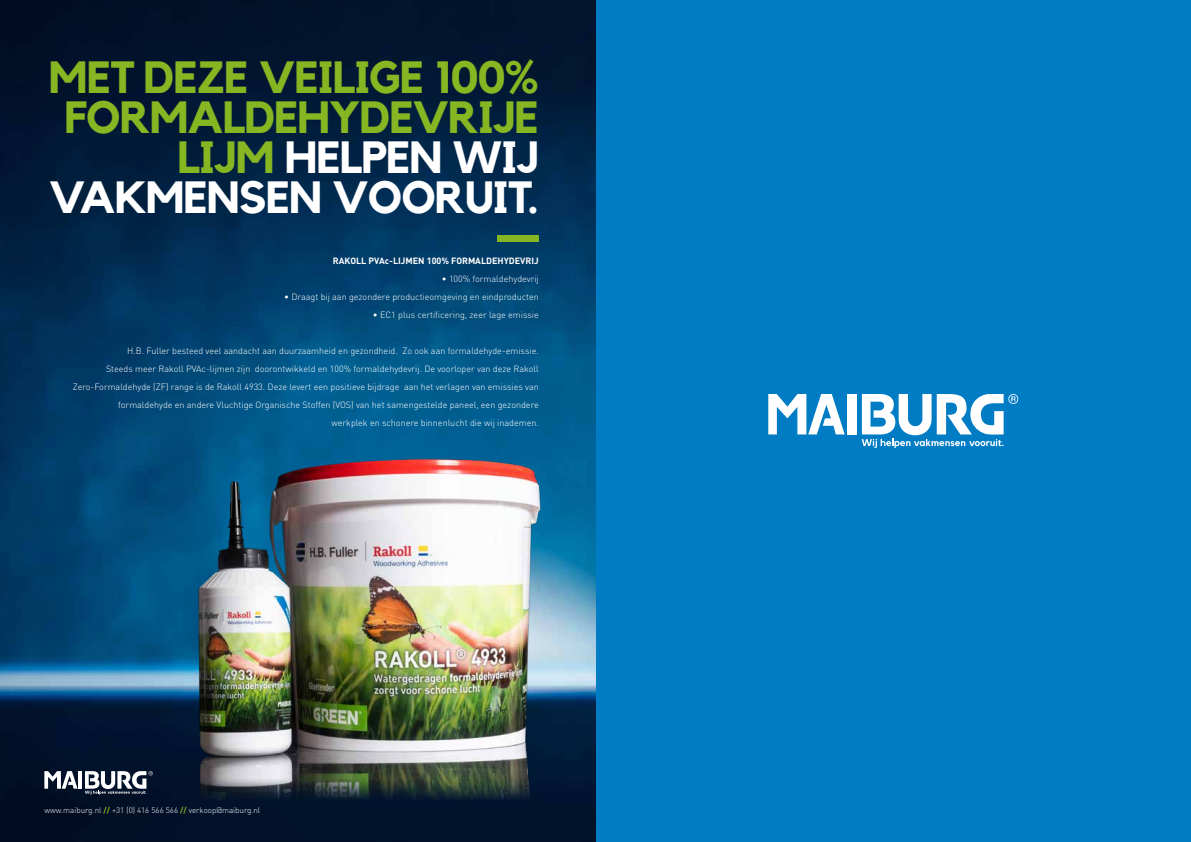
<style>
.page{position:relative;width:1191px;height:842px;background:#fff}
.page>*{position:absolute;margin:0;border:0;box-sizing:border-box;transform-origin:0 0}
.t1{font:700 45px/40px "Kollektif";letter-spacing:-.02em;color:#87b623;text-align:right}
.t2{font:300 9px/18px "DIN Pro";color:#fff;text-align:right}
.t3{font:700 9px "DIN Pro";color:#fff}
.t4{font:300 8px "DIN Pro";color:#fff}
.s1{color:#fff}
.s2{font-weight:700;color:#87b623}
</style>
<div class="page">
<div style="left:595px;top:0;width:596px;height:842px;background:#007cc5"></div>
<div style="left:847px;top:394px;width:9px;height:40px;background:#fff"></div>
<svg style="left:768px;top:394px;width:76px;height:40px"></svg>
<svg style="left:861px;top:394px;width:157px;height:54px"></svg>
<img style="left:0;top:0;width:595px;height:842px">
<img style="left:162px;top:332px;width:418px;height:472px">
<div style="left:497px;top:235px;width:42px;height:6px;background:#87b623"></div>
<hr style="left:78px;top:771px;width:4px;height:18px;background:#fff">
<svg style="left:44px;top:771px;width:34px;height:18px"></svg>
<svg style="left:85px;top:771px;width:68px;height:23px"></svg>
<h1 class="t1" style="left:49px;top:57px;width:491px">MET DEZE VEILIGE 100%<br>FORMALDEHYDEVRIJE<br>LIJM <span class="s1">HELPEN WIJ<br>VAKMENSEN VOORUIT.</span></h1>
<p class="t3" style="left:333px;top:254px;width:207px">RAKOLL PVAc-LIJMEN 100% FORMALDEHYDEVRIJ</p>
<p class="t2" style="left:442px;top:269px;width:98px">• 100% formaldehydevrij</p>
<p class="t2" style="left:284px;top:287px;width:256px">• Draagt bij aan gezondere productieomgeving en eindproducten</p>
<p class="t2" style="left:373px;top:305px;width:167px">• EC1 plus certificering, zeer lage emissie</p>
<p class="t2" style="left:73px;top:341px;width:467px">H.B. Fuller besteed veel aandacht aan duurzaamheid en gezondheid. Zo ook aan formaldehyde-emissie.<br>Steeds meer Rakoll PVAc-lijmen zijn doorontwikkeld en 100% formaldehydevrij. De voorloper van deze Rakoll Zero-Formaldehyde (ZF) range is de Rakoll 4933. Deze levert een positieve bijdrage aan het verlagen van emissies van formaldehyde en andere Vluchtige Organische Stoffen (VOS) van het samengestelde paneel, een gezondere<br>werkplek en schonere binnenlucht die wij inademen.</p>
<p class="t4" style="left:44px;top:804px;width:217px">www.maiburg.nl <span class="s2">//</span> +31 (0) 416 566 566 <span class="s2">//</span> verkoop@maiburg.nl</p>
</div>
